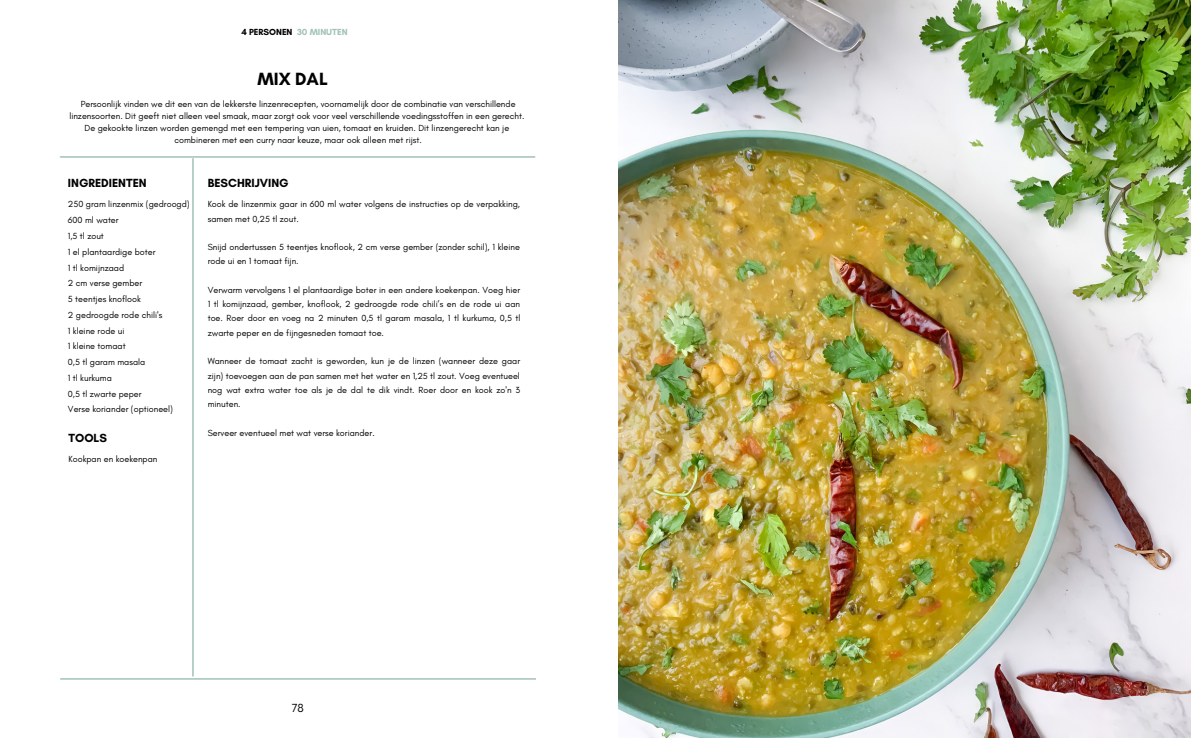
<style>
.page{position:relative;width:1191px;height:738px;background:#fff}
.page>*{position:absolute;margin:0;border:0;box-sizing:border-box;transform-origin:0 0}
.t1{font:700 18px "Glacial Indifference";color:#000}
.t2{font:700 12px "Glacial Indifference";color:#000}
.t3{font:12px "Glacial Indifference";color:#000}
.t4{font:9px/15.7px "Glacial Indifference";color:#000}
.t5{font:700 9px "Glacial Indifference";color:#000}
.s1{color:#a2c2b4}
</style>
<div class="page">
<img style="left:618px;top:0;width:572px;height:737px">
<hr style="left:192px;top:159px;width:2px;height:516px;background:#a2c2b4">
<hr style="left:60px;top:156px;width:474px;height:2px;background:#a2c2b4">
<hr style="left:60px;top:677px;width:476px;height:2px;background:#a2c2b4">
<p class="t5" style="left:241px;top:27px;width:108px">4 PERSONEN <span class="s1">30 MINUTEN</span></p>
<h1 class="t1" style="left:257px;top:68px;width:72px">MIX DAL</h1>
<p class="t4" style="left:69px;top:98px;width:456px;line-height:12px;text-align:center">Persoonlijk vinden we dit een van de lekkerste linzenrecepten, voornamelijk door de combinatie van verschillende linzensoorten. Dit geeft niet alleen veel smaak, maar zorgt ook voor veel verschillende voedingsstoffen in een gerecht.<br>De gekookte linzen worden gemengd met een tempering van uien, tomaat en kruiden. Dit linzengerecht kan je combineren met een curry naar keuze, maar ook alleen met rijst.</p>
<h2 class="t2" style="left:68px;top:175px;width:80px">INGREDIENTEN</h2>
<h2 class="t2" style="left:208px;top:175px;width:82px">BESCHRIJVING</h2>
<p class="t4" style="left:68px;top:196px;width:123px">250 gram linzenmix (gedroogd)<br>600 ml water<br>1,5 tl zout<br>1 el plantaardige boter<br>1 tl komijnzaad<br>2 cm verse gember<br>5 teentjes knoflook<br>2 gedroogde rode chili's<br>1 kleine rode ui<br>1 kleine tomaat<br>0,5 tl garam masala<br>1 tl kurkuma<br>0,5 tl zwarte peper<br>Verse koriander (optioneel)</p>
<p class="t4" style="left:208px;top:197px;width:314px;line-height:14.2px">Kook de linzenmix gaar in 600 ml water volgens de instructies op de verpakking, samen met 0,25 tl zout.</p>
<p class="t4" style="left:208px;top:240px;width:314px;line-height:14.2px">Snijd ondertussen 5 teentjes knoflook, 2 cm verse gember (zonder schil), 1 kleine rode ui en 1 tomaat fijn.</p>
<p class="t4" style="left:208px;top:282px;width:314px;line-height:14.2px;text-align:justify">Verwarm vervolgens 1 el plantaardige boter in een andere koekenpan. Voeg hier 1 tl komijnzaad, gember, knoflook, 2 gedroogde rode chili’s en de rode ui aan toe. Roer door en voeg na 2 minuten 0,5 tl garam masala, 1 tl kurkuma, 0,5 tl zwarte peper en de fijngesneden tomaat toe.</p>
<p class="t4" style="left:208px;top:354px;width:314px;line-height:14.2px;text-align:justify">Wanneer de tomaat zacht is geworden, kun je de linzen (wanneer deze gaar zijn) toevoegen aan de pan samen met het water en 1,25 tl zout. Voeg eventueel nog wat extra water toe als je de dal te dik vindt. Roer door en kook zo'n 3 minuten.</p>
<p class="t4" style="left:208px;top:424px;width:168px">Serveer eventueel met wat verse koriander.</p>
<h2 class="t2" style="left:68px;top:430px;width:40px">TOOLS</h2>
<p class="t4" style="left:68px;top:451px;width:90px">Kookpan en koekenpan</p>
<h2 class="t3" style="left:292px;top:700px;width:14px">78</h2>
</div>
